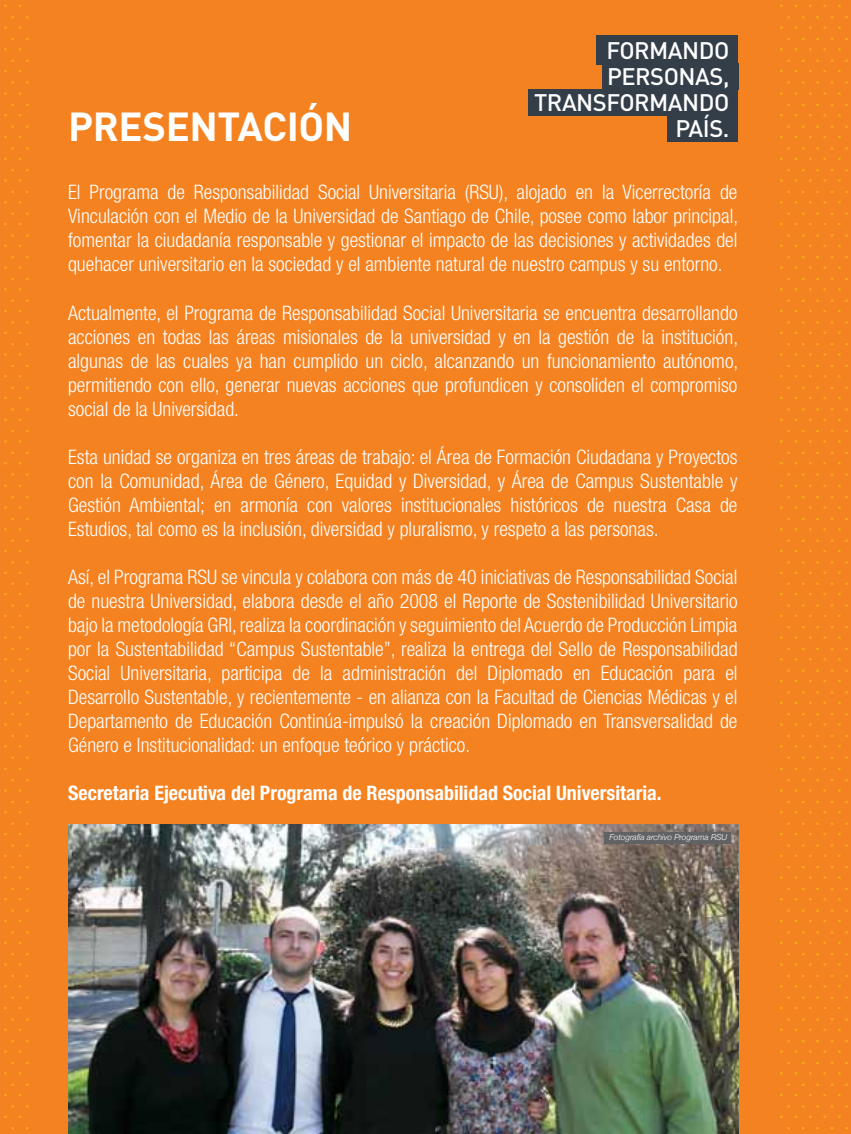
<style>
.page{position:relative;width:851px;height:1134px;background:#fff}
.page>*{position:absolute;margin:0;border:0;box-sizing:border-box;transform-origin:0 0}
.t1{font:700 40px "DIN";letter-spacing:-.01em;color:#fff}
.t2{font:500 23.6px/26.2px "DIN";letter-spacing:-.02em;color:#fff;text-align:right}
.t3{font:300 condensed 20px/24px "Helvetica Neue";color:#fff;text-align:justify}
.t4{font:700 condensed 20px "Helvetica Neue";color:#fff}
.t5{font:italic 300 8.2px "Helvetica Neue";color:#fff}
</style>
<div class="page">
<div style="left:0;top:0;width:850px;height:1134px;background:#f58220"></div>
<img style="left:68px;top:825px;width:670px;height:309px">
<div style="left:604px;top:832px;width:127px;height:12px;background:#616264"></div>
<svg style="left:780px;top:5px;width:67px;height:569px"></svg>
<svg style="left:780px;top:583px;width:67px;height:546px"></svg>
<svg style="left:4px;top:5px;width:24px;height:569px"></svg>
<svg style="left:4px;top:583px;width:24px;height:546px"></svg>
<div style="left:528px;top:89px;width:210px;height:27px;background:#333e48"></div>
<div style="left:667px;top:115px;width:71px;height:27px;background:#333e48"></div>
<div style="left:602px;top:63px;width:136px;height:27px;background:#333e48"></div>
<div style="left:596px;top:35px;width:142px;height:29px;background:#333e48"></div>
<h1 class="t1" style="left:68px;top:100px;width:286px">PRESENTACIÓN</h1>
<p class="t2" style="left:534px;top:37px;width:197px">FORMANDO<br>PERSONAS,<br>TRANSFORMANDO<br>PAÍS.</p>
<p class="t3" style="left:68px;top:180px;width:671px">El Programa de Responsabilidad Social Universitaria (RSU), alojado en la Vicerrectoría de Vinculación con el Medio de la Universidad de Santiago de Chile, posee como labor principal, fomentar la ciudadanía responsable y gestionar el impacto de las decisiones y actividades del quehacer universitario en la sociedad y el ambiente natural de nuestro campus y su entorno.</p>
<p class="t3" style="left:68px;top:300px;width:671px">Actualmente, el Programa de Responsabilidad Social Universitaria se encuentra desarrollando acciones en todas las áreas misionales de la universidad y en la gestión de la institución, algunas de las cuales ya han cumplido un ciclo, alcanzando un funcionamiento autónomo, permitiendo con ello, generar nuevas acciones que profundicen y consoliden el compromiso social de la Universidad.</p>
<p class="t3" style="left:68px;top:444px;width:671px">Esta unidad se organiza en tres áreas de trabajo: el Área de Formación Ciudadana y Proyectos con la Comunidad, Área de Género, Equidad y Diversidad, y Área de Campus Sustentable y Gestión Ambiental; en armonía con valores institucionales históricos de nuestra Casa de Estudios, tal como es la inclusión, diversidad y pluralismo, y respeto a las personas.</p>
<p class="t3" style="left:68px;top:564px;width:671px">Así, el Programa RSU se vincula y colabora con más de 40 iniciativas de Responsabilidad Social de nuestra Universidad, elabora desde el año 2008 el Reporte de Sostenibilidad Universitario bajo la metodología GRI, realiza la coordinación y seguimiento del Acuerdo de Producción Limpia por la Sustentabilidad “Campus Sustentable”, realiza la entrega del Sello de Responsabilidad Social Universitaria, participa de la administración del Diplomado en Educación para el Desarrollo Sustentable, y recientemente - en alianza con la Facultad de Ciencias Médicas y el Departamento de Educación Continúa-impulsó la creación Diplomado en Transversalidad de Género e Institucionalidad: un enfoque teórico y práctico.</p>
<p class="t4" style="left:68px;top:780px;width:595px">Secretaria Ejecutiva del Programa de Responsabilidad Social Universitaria.</p>
<p class="t5" style="left:609px;top:831px;width:119px">Fotografía archivo Programa RSU</p>
</div>
